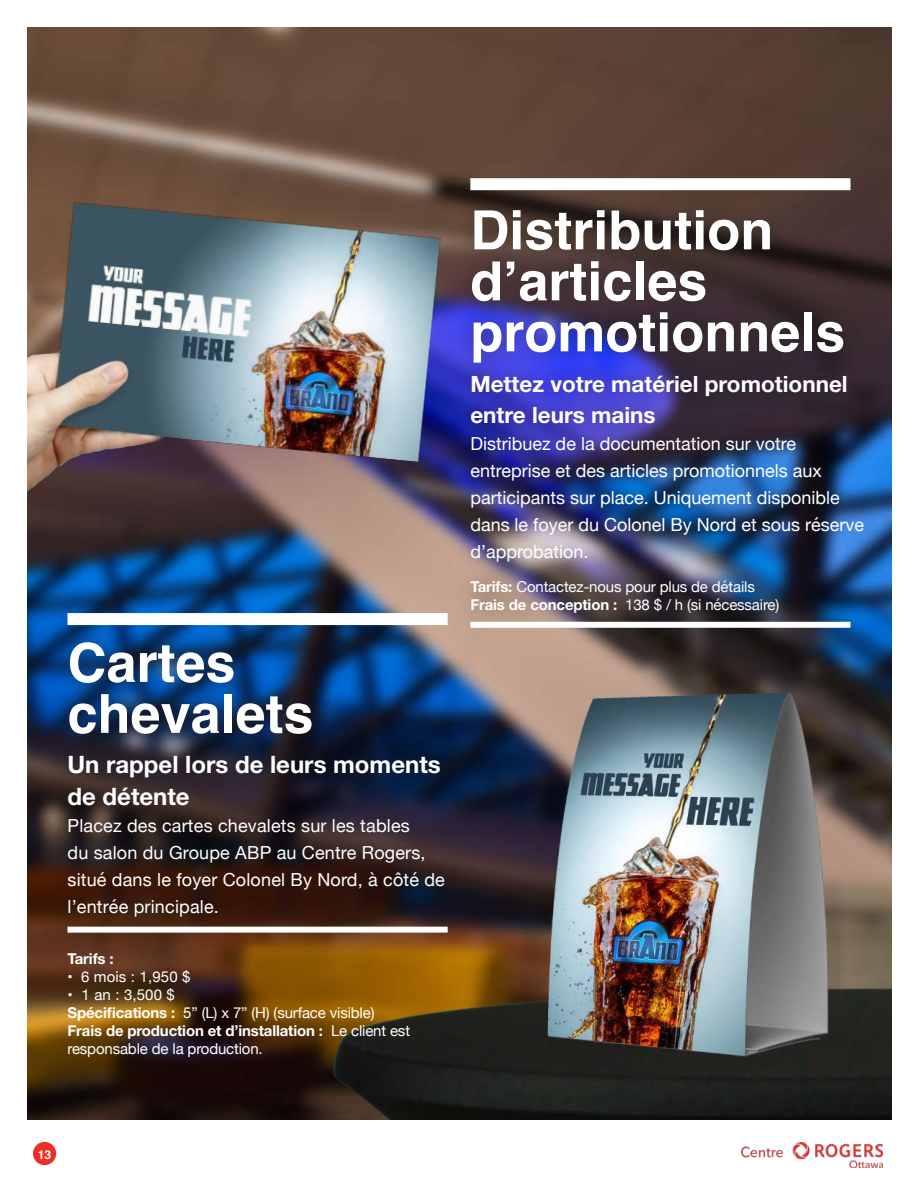
<style>
.page{position:relative;width:918px;height:1188px;background:#fff}
.page>*{position:absolute;margin:0;border:0;box-sizing:border-box;transform-origin:0 0}
.t1{font:700 54px/51px "Helvetica";color:#fff}
.t2{font:700 24px/31.5px "Helvetica Neue LT Std";color:#fff}
.t3{font:700 22.5px/31.5px "Helvetica Neue LT Std";color:#fff}
.t4{font:18px/27px "Helvetica Neue";color:#fff}
.t5{font:15px/18px "Helvetica Neue";letter-spacing:-.01em;color:#fff}
.t6{font:700 15px "Helvetica Neue LT Std";letter-spacing:-.01em;color:#fff}
.t7{font:700 12.3px "Helvetica";color:#fff}
.s1{font-family:"Helvetica Neue LT Std";font-weight:700}
.s2{font-family:"Helvetica Neue";font-weight:400}
</style>
<div class="page">
<img style="left:27px;top:27px;width:864px;height:1093px">
<img style="left:27px;top:168px;width:439px;height:414px">
<img style="left:742px;top:1142px;width:140px;height:26px">
<div style="left:33px;top:1142px;width:23px;height:23px;background:#ee2e22;border-radius:50%"></div>
<div style="left:50px;top:624px;width:412px;height:308px;background:#231f20;opacity:.5"></div>
<div style="left:68px;top:613px;width:380px;height:12px;background:#fff"></div>
<div style="left:68px;top:927px;width:380px;height:6px;background:#fff"></div>
<div style="left:453px;top:563px;width:344px;height:66px;background:#231f20;opacity:.5"></div>
<div style="left:453px;top:192px;width:428px;height:387px;background:#231f20;opacity:.5"></div>
<div style="left:470px;top:178px;width:380px;height:12px;background:#fff"></div>
<div style="left:470px;top:622px;width:380px;height:6px;background:#fff"></div>
<h1 class="t1" style="left:68px;top:643px;width:248px">Cartes chevalets</h1>
<h2 class="t2" style="left:68px;top:748px;width:375px">Un rappel lors de leurs moments de détente</h2>
<p class="t4" style="left:68px;top:813px;width:379px">Placez des cartes chevalets sur les tables<br>du salon du Groupe ABP au Centre Rogers, situé dans le foyer Colonel By Nord, à côté de l’entrée principale.</p>
<p class="t6" style="left:68px;top:950px;width:48px">Tarifs :</p>
<p class="t5" style="left:68px;top:969px;width:125px">• 6 mois : 1,950 $</p>
<p class="t5" style="left:68px;top:987px;width:309px">• 1 an : 3,500 $<br><span class="s1">Spécifications :</span> 5” (L) x 7” (H) (surface visible)</p>
<p class="t6" style="left:68px;top:1022px;width:344px">Frais de production et d’installation : <span class="s2">Le client est</span></p>
<p class="t5" style="left:68px;top:1041px;width:197px">responsable de la production.</p>
<h1 class="t1" style="left:470px;top:211px;width:377px">Distribution d’articles promotionnels</h1>
<p class="t3" style="left:470px;top:367px;width:379px">Mettez votre matériel promotionnel entre leurs mains</p>
<p class="t4" style="left:470px;top:431px;width:395px">Distribuez de la documentation sur votre entreprise et des articles promotionnels aux participants sur place. Uniquement disponible dans le foyer du Colonel By Nord et sous réserve d’approbation.</p>
<p class="t5" style="left:470px;top:579px;width:311px"><span class="s1">Tarifs:</span> Contactez-nous pour plus de détails<br><span class="s1">Frais de conception :</span> 138 $ / h (si nécessaire)</p>
<p class="t7" style="left:38px;top:1147px;width:15px">13</p>
</div>
